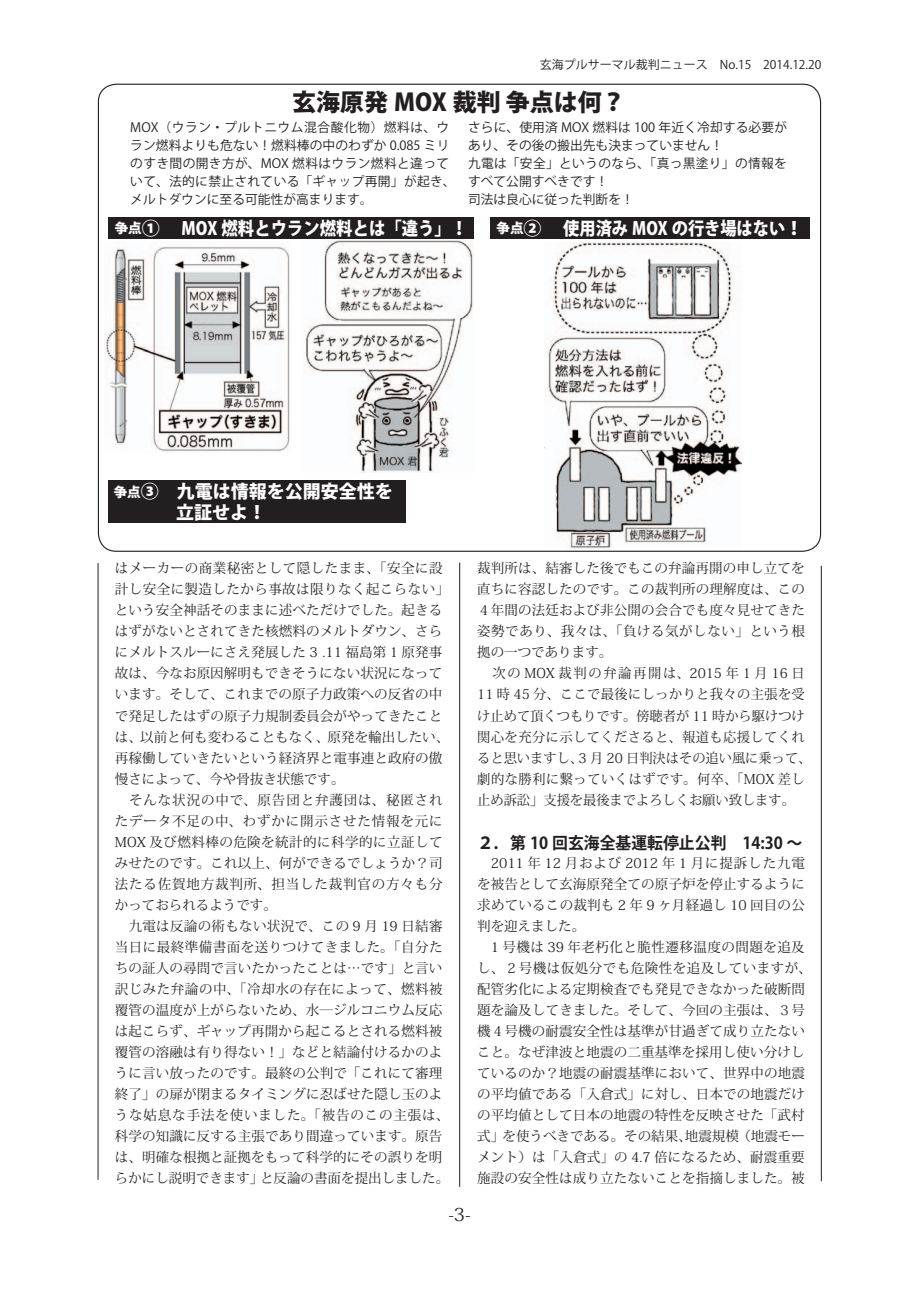
<style>
.page{position:relative;width:919px;height:1289px;background:#fff}
.page>*{position:absolute;margin:0;border:0;box-sizing:border-box;transform-origin:0 0}
.t1{font:800 24px "Koz Go Std";color:#231f20}
.t2{font:800 18px/21px "Koz Go Std";color:#fff}
.t3{font:700 16.5px "Koz Go Std";color:#231f20}
.t4{font:13.5px/21px "Koz Min Std";letter-spacing:.01em;color:#231f20}
.t5{font:12.75px/18px "Koz Go Std";letter-spacing:.025em;color:#231f20}
.t6{font:12.75px/18px "Koz Go Std";letter-spacing:.005em;color:#231f20}
.t7{font:12px "Koz Go Std";color:#231f20}
.s1{font-size:13.5px}
</style>
<div class="page">
<svg style="left:97px;top:83px;width:724px;height:468px"></svg>
<hr style="left:98px;top:563px;width:1px;height:616px;background:#231f20">
<hr style="left:459px;top:562px;width:1px;height:624px;background:#231f20">
<hr style="left:821px;top:566px;width:1px;height:615px;background:#231f20">
<img style="left:544px;top:242px;width:197px;height:308px">
<img style="left:104px;top:241px;width:187px;height:211px">
<img style="left:303px;top:238px;width:171px;height:234px">
<div style="left:108px;top:217px;width:366px;height:21px;background:#231f20"></div>
<div style="left:490px;top:217px;width:319px;height:21px;background:#231f20"></div>
<div style="left:108px;top:480px;width:298px;height:43px;background:#231f20"></div>
<p class="t7" style="left:539px;top:57px;width:283px">玄海プルサーマル裁判ニュース　No.15　2014.12.20</p>
<h1 class="t1" style="left:292px;top:87px;width:335px">玄海原発 MOX 裁判 争点は何？</h1>
<p class="t5" style="left:130px;top:119px;width:327px">MOX（ウラン・プルトニウム混合酸化物）燃料は、ウラン燃料よりも危ない！燃料棒の中のわずか 0.085 ミリのすき間の開き方が、MOX 燃料はウラン燃料と違っていて、法的に禁止されている「ギャップ再開」が起き、メルトダウンに至る可能性が高まります。</p>
<p class="t6" style="left:468px;top:119px;width:320px">さらに、使用済 MOX 燃料は 100 年近く冷却する必要があり、その後の搬出先も決まっていません！<br>九電は「安全」というのなら、「真っ黒塗り」の情報をすべて公開すべきです！<br>司法は良心に従った判断を！</p>
<h2 class="t2" style="left:115px;top:219px;width:354px"><span class="s1">争点</span>①　 MOX 燃料とウラン燃料とは「違う」！</h2>
<h2 class="t2" style="left:496px;top:219px;width:308px"><span class="s1">争点</span>②　 使用済み MOX の行き場はない！</h2>
<h2 class="t2" style="left:176px;top:482px;width:218px;text-indent:-62px"><span class="s1">争点</span>③ 九電は情報を公開安全性を立証せよ！</h2>
<p class="t4" style="left:115px;top:558px;width:336px">はメーカーの商業秘密として隠したまま、「安全に設計し安全に製造したから事故は限りなく起こらない」という安全神話そのままに述べただけでした。起きるはずがないとされてきた核燃料のメルトダウン、さらにメルトスルーにさえ発展した 3 .11 福島第 1 原発事故は、今なお原因解明もできそうにない状況になっています。そして、これまでの原子力政策への反省の中で発足したはずの原子力規制委員会がやってきたことは、以前と何も変わることもなく、原発を輸出したい、再稼働していきたいという経済界と電事連と政府の傲慢さによって、今や骨抜き状態です。<br>　そんな状況の中で、原告団と弁護団は、秘匿されたデータ不足の中、わずかに開示させた情報を元に<br>MOX 及び燃料棒の危険を統計的に科学的に立証してみせたのです。これ以上、何ができるでしょうか？司法たる佐賀地方裁判所、担当した裁判官の方々も分かっておられるようです。<br>　九電は反論の術もない状況で、この 9 月 19 日結審当日に最終準備書面を送りつけてきました。「自分たちの証人の尋問で言いたかったことは…です」と言い訳じみた弁論の中、「冷却水の存在によって、燃料被覆管の温度が上がらないため、水―ジルコニウム反応は起こらず、ギャップ再開から起こるとされる燃料被覆管の溶融は有り得ない！」などと結論付けるかのように言い放ったのです。最終の公判で「これにて審理終了」の扉が閉まるタイミングに忍ばせた隠し玉のような姑息な手法を使いました。「被告のこの主張は、科学の知識に反する主張であり間違っています。原告は、明確な根拠と証拠をもって科学的にその誤りを明らかにし説明できます」と反論の書面を提出しました。</p>
<p class="t4" style="left:477px;top:558px;width:329px;text-align:justify">裁判所は、結審した後でもこの弁論再開の申し立てを直ちに容認したのです。この裁判所の理解度は、この４年間の法廷および非公開の会合でも度々見せてきた姿勢であり、我々は、「負ける気がしない」という根拠の一つであります。</p>
<p class="t4" style="left:477px;top:663px;width:336px;text-indent:15px">次の MOX 裁判の弁論再開は、2015 年 1 月 16 日<br>11 時 45 分、ここで最後にしっかりと我々の主張を受け止めて頂くつもりです。傍聴者が 11 時から駆けつけ関心を充分に示してくださると、報道も応援してくれると思いますし、3 月 20 日判決はその追い風に乗って、劇的な勝利に繋っていくはずです。何卒、「MOX 差し止め訴訟」支援を最後までよろしくお願い致します。</p>
<p class="t3" style="left:477px;top:832px;width:326px">２．第 10 回玄海全基運転停止公判　14:30 ～</p>
<p class="t4" style="left:477px;top:852px;width:336px">　2011 年 12 月および 2012 年 1 月に提訴した九電を被告として玄海原発全ての原子炉を停止するように求めているこの裁判も 2 年 9 ヶ月経過し 10 回目の公判を迎えました。<br>　1 号機は 39 年老朽化と脆性遷移温度の問題を追及し、２号機は仮処分でも危険性を追及していますが、配管劣化による定期検査でも発見できなかった破断問題を論及してきました。そして、今回の主張は、３号機４号機の耐震安全性は基準が甘過ぎて成り立たないこと。なぜ津波と地震の二重基準を採用し使い分けしているのか？地震の耐震基準において、世界中の地震の平均値である「入倉式」に対し、日本での地震だけの平均値として日本の地震の特性を反映させた「武村式」を使うべきである。その結果、地震規模（地震モーメント）は「入倉式」の 4.7 倍になるため、耐震重要施設の安全性は成り立たないことを指摘しました。被</p>
</div>
